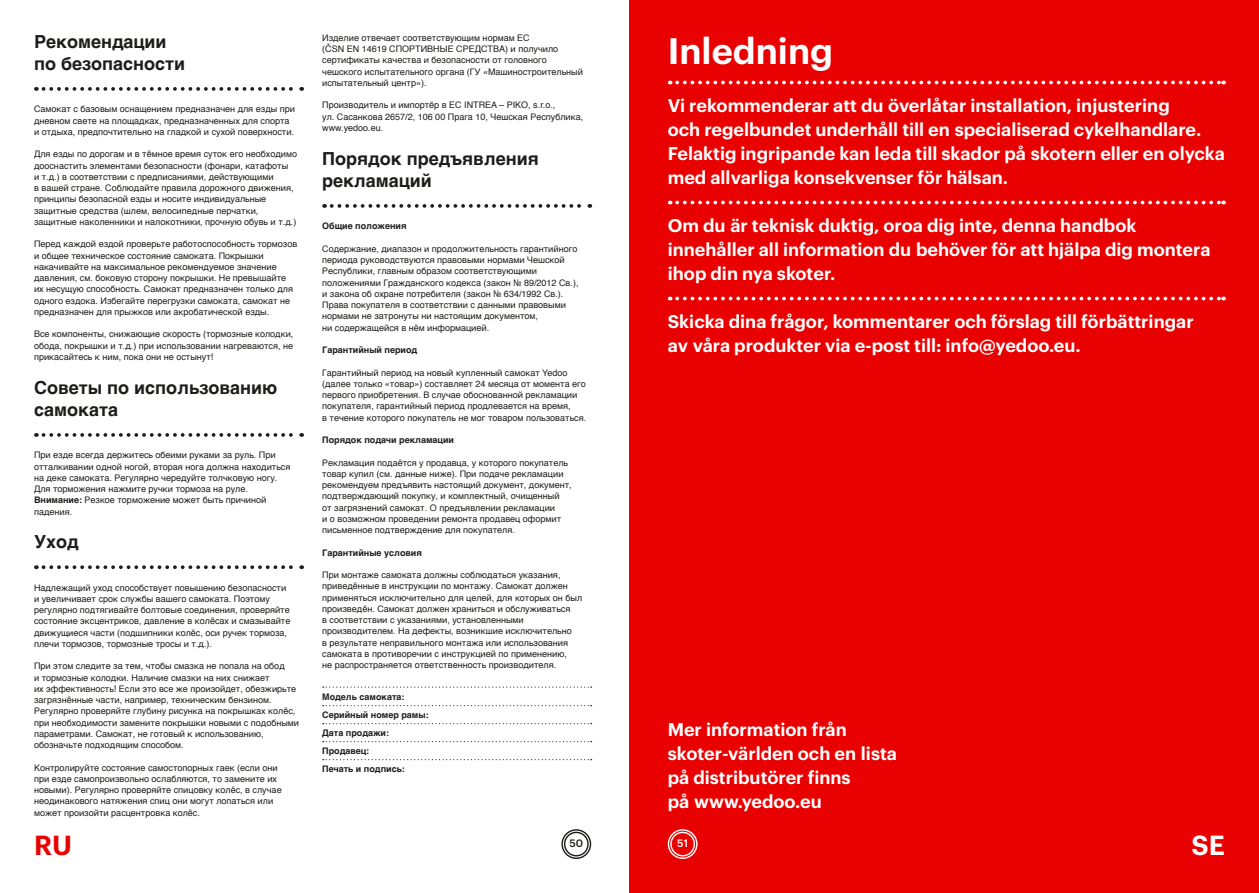
<style>
.page{position:relative;width:1259px;height:893px;background:#fff}
.page>*{position:absolute;margin:0;border:0;box-sizing:border-box;transform-origin:0 0}
.t1{font:600 36px "Graphik";color:#fff}
.t2{font:600 27px "Graphik";color:#e90000}
.t3{font:600 27px "Graphik";color:#fff}
.t4{font:600 18px/24px "Graphik";color:#fff}
.t5{font:700 18px/22.5px "Helvetica";color:#1d1d1b}
.t6{font:500 10.5px "Graphik";color:#1d1d1b}
.t7{font:500 10.5px "Graphik";color:#fff}
.t8{font:9px/11.2px "Helvetica";color:#1d1d1b}
.t9{font:700 9px/18px "Helvetica";color:#1d1d1b}
.s1{font-weight:700}
</style>
<div class="page">
<svg style="left:561px;top:829px;width:30px;height:30px"></svg>
<svg style="left:43px;top:87px;width:259px;height:4px"></svg>
<svg style="left:43px;top:433px;width:259px;height:4px"></svg>
<svg style="left:43px;top:565px;width:259px;height:4px"></svg>
<svg style="left:332px;top:204px;width:258px;height:4px"></svg>
<svg style="left:323px;top:686px;width:268px;height:2px"></svg>
<svg style="left:323px;top:705px;width:268px;height:1px"></svg>
<svg style="left:323px;top:723px;width:268px;height:1px"></svg>
<svg style="left:323px;top:741px;width:268px;height:1px"></svg>
<svg style="left:323px;top:759px;width:268px;height:1px"></svg>
<div style="left:629px;top:0;width:630px;height:893px;background:#e90000"></div>
<svg style="left:677px;top:81px;width:547px;height:3px"></svg>
<svg style="left:677px;top:201px;width:547px;height:3px"></svg>
<svg style="left:677px;top:297px;width:547px;height:3px"></svg>
<svg style="left:668px;top:829px;width:29px;height:30px"></svg>
<h3 class="t5" style="left:34px;top:30px;width:153px">Рекомендации по безопасности</h3>
<p class="t8" style="left:34px;top:104px;width:262px">Самокат с базовым оснащением предназначен для езды при дневном свете на площадках, предназначенных для спорта и отдыха, предпочтительно на гладкой и сухой поверхности.</p>
<p class="t8" style="left:34px;top:149px;width:265px">Для езды по дорогам и в тёмное время суток его необходимо дооснастить элементами безопасности (фонари, катафоты<br>и т.д.) в соответствии с предписаниями, действующими<br>в вашей стране. Соблюдайте правила дорожного движения, принципы безопасной езды и носите индивидуальные защитные средства (шлем, велосипедные перчатки, защитные наколенники и налокотники, прочную обувь и т.д.)</p>
<p class="t8" style="left:34px;top:239px;width:265px">Перед каждой ездой проверьте работоспособность тормозов и общее техническое состояние самоката. Покрышки накачивайте на максимальное рекомендуемое значение давления, см. боковую сторону покрышки. Не превышайте их несущую способность. Самокат предназначен только для одного ездока. Избегайте перегрузки самоката, самокат не предназначен для прыжков или акробатической езды.</p>
<p class="t8" style="left:34px;top:329px;width:261px;text-align:justify">Все компоненты, снижающие скорость (тормозные колодки, обода, покрышки и т.д.) при использовании нагреваются, не прикасайтесь к ним, пока они не остынут!</p>
<h3 class="t5" style="left:34px;top:376px;width:245px">Советы по использованию самоката</h3>
<p class="t8" style="left:34px;top:450px;width:258px">При езде всегда держитесь обеими руками за руль. При отталкивании одной ногой, вторая нога должна находиться на деке самоката. Регулярно чередуйте толчковую ногу.<br>Для торможения нажмите ручки тормоза на руле.<br><span class="s1">Внимание:</span> Резкое торможение может быть причиной падения.</p>
<h3 class="t5" style="left:34px;top:531px;width:46px">Уход</h3>
<p class="t8" style="left:34px;top:582px;width:258px">Надлежащий уход способствует повышению безопасности и увеличивает срок службы вашего самоката. Поэтому регулярно подтягивайте болтовые соединения, проверяйте состояние эксцентриков, давление в колёсах и смазывайте движущиеся части (подшипники колёс, оси ручек тормоза, плечи тормозов, тормозные тросы и т.д.).</p>
<p class="t8" style="left:34px;top:661px;width:266px">При этом следите за тем, чтобы смазка не попала на обод<br>и тормозные колодки. Наличие смазки на них снижает<br>их эффективность! Если это все же произойдет, обезжирьте загрязнённые части, например, техническим бензином.<br>Регулярно проверяйте глубину рисунка на покрышках колёс, при необходимости замените покрышки новыми с подобными параметрами. Самокат, не готовый к использованию, обозначьте подходящим способом.</p>
<p class="t8" style="left:34px;top:762px;width:249px">Контролируйте состояние самостопорных гаек (если они при езде самопроизвольно ослабляются, то замените их новыми). Регулярно проверяйте спицовку колёс, в случае неодинакового натяжения спиц они могут лопаться или может произойти расцентровка колёс.</p>
<p class="t8" style="left:322px;top:32px;width:262px">Изделие отвечает соответствующим нормам ЕС<br>(ČSN EN 14619 СПОРТИВНЫЕ СРЕДСТВА) и получило сертификаты качества и безопасности от головного чешского испытательного органа (ГУ «Машиностроительный испытательный центр»).</p>
<p class="t8" style="left:322px;top:100px;width:262px">Производитель и импортёр в ЕС INTREA – PIKO, s.r.o.,<br>ул. Сасанкова 2657/2, 106 00 Прага 10, Чешская Республика, www.yedoo.eu.</p>
<h3 class="t5" style="left:322px;top:147px;width:218px">Порядок предъявления рекламаций</h3>
<p class="t9" style="left:322px;top:217px;width:86px">Общие положения</p>
<p class="t8" style="left:322px;top:243px;width:258px">Содержание, диапазон и продолжительность гарантийного периода руководствуются правовыми нормами Чешской Республики, главным образом соответствующими положениями Гражданского кодекса (закон № 89/2012 Св.), и закона об охране потребителя (закон № 634/1992 Св.).<br>Права покупателя в соответствии с данными правовыми нормами не затронуты ни настоящим документом,<br>ни содержащейся в нём информацией.</p>
<p class="t9" style="left:322px;top:341px;width:97px">Гарантийный период</p>
<p class="t8" style="left:322px;top:367px;width:265px">Гарантийный период на новый купленный самокат Yedoo (далее только «товар») составляет 24 месяца от момента его первого приобретения. В случае обоснованной рекламации покупателя, гарантийный период продлевается на время,<br>в течение которого покупатель не мог товаром пользоваться.</p>
<p class="t9" style="left:322px;top:431px;width:133px">Порядок подачи рекламации</p>
<p class="t8" style="left:322px;top:457px;width:251px">Рекламация подаётся у продавца, у которого покупатель товар купил (см. данные ниже). При подаче рекламации рекомендуем предъявить настоящий документ, документ, подтверждающий покупку, и комплектный, очищенный<br>от загрязнений самокат. О предъявлении рекламации<br>и о возможном проведении ремонта продавец оформит письменное подтверждение для покупателя.</p>
<p class="t9" style="left:322px;top:543px;width:101px">Гарантийные условия</p>
<p class="t8" style="left:322px;top:570px;width:261px">При монтаже самоката должны соблюдаться указания, приведённые в инструкции по монтажу. Самокат должен применяться исключительно для целей, для которых он был произведён. Самокат должен храниться и обслуживаться<br>в соответствии с указаниями, установленными производителем. На дефекты, возникшие исключительно<br>в результате неправильного монтажа или использования самоката в противоречии с инструкцией по применению,<br>не распространяется ответственность производителя.</p>
<p class="t9" style="left:322px;top:687px;width:108px">Модель самоката:<br>Серийный номер рамы:<br>Дата продажи:<br>Продавец:<br>Печать и подпись:</p>
<h2 class="t2" style="left:34px;top:830px;width:39px">RU</h2>
<p class="t6" style="left:569px;top:837px;width:15px">50</p>
<h1 class="t1" style="left:668px;top:31px;width:167px">Inledning</h1>
<p class="t4" style="left:668px;top:93px;width:558px">Vi rekommenderar att du överlåtar installation, injustering<br>och regelbundet underhåll till en specialiserad cykelhandlare.<br>Felaktig ingripande kan leda till skador på skotern eller en olycka med allvarliga konsekvenser för hälsan.</p>
<h3 class="t4" style="left:668px;top:213px;width:544px">Om du är teknisk duktig, oroa dig inte, denna handbok innehåller all information du behöver för att hjälpa dig montera ihop din nya skoter.</h3>
<h3 class="t4" style="left:668px;top:309px;width:527px">Skicka dina frågor, kommentarer och förslag till förbättringar av våra produkter via e-post till: info@yedoo.eu.</h3>
<h3 class="t4" style="left:668px;top:717px;width:231px">Mer information från skoter -världen och en lista på distributörer finns<br>på www.yedoo.eu</h3>
<p class="t7" style="left:677px;top:837px;width:12px">51</p>
<h2 class="t3" style="left:1191px;top:830px;width:35px">SE</h2>
</div>
